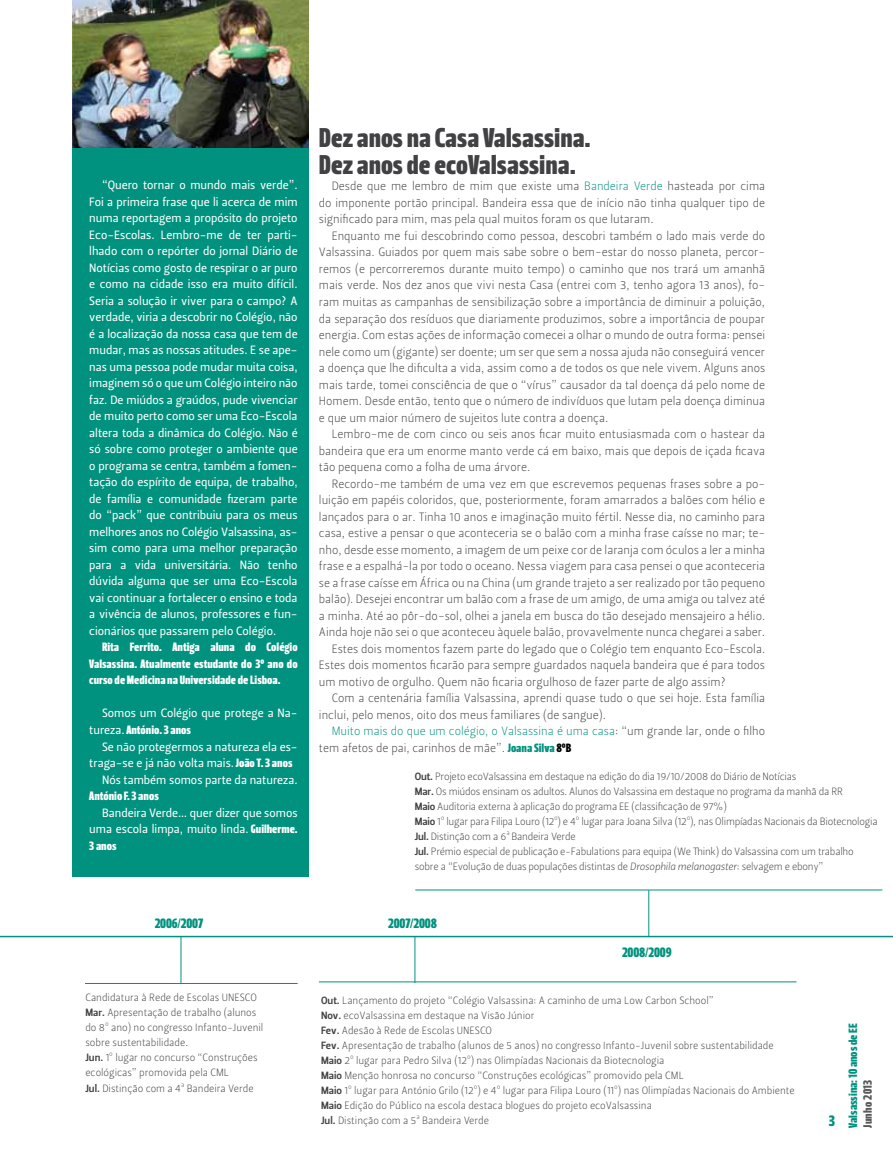
<style>
.page{position:relative;width:893px;height:1149px;background:#fff}
.page>*{position:absolute;margin:0;border:0;box-sizing:border-box;transform-origin:0 0}
.t1{font:27px/27px "Leitura Headline Sans";color:#414042}
.t2{font:15px "Leitura Headline Sans";color:#00927e}
.t3{font:13.5px "Leitura Headline Sans";letter-spacing:-.01em;color:#00927e}
.t4{font:12px/16.5px "Leitura Sans Grot 1";color:#414042;text-align:justify}
.t5{font:12px/16.5px "Leitura Sans Grot 2";color:#fff;text-align:justify}
.t6{font:12px/16.5px "Leitura Headline Sans";color:#fff;text-align:justify}
.t7{font:12px "Leitura Sans Grot 1";color:#00927e}
.t8{font:12px "Leitura Headline Sans";color:#00927e}
.t9{font:12px "Leitura Headline Sans";letter-spacing:.02em;color:#58595b}
.t10{font:10.5px/15px "Leitura Sans Grot 1";color:#414042}
.t11{font:10.5px/15px "Leitura Sans Grot 1";letter-spacing:-.02em;color:#414042}
.s1{font-family:"Leitura Sans Grot 2"}
.s2{font-family:"Leitura Headline Sans"}
.s3{font-family:"Leitura Sans Grot 3"}
.s4{color:#00927e}
.s5{color:#414042}
.s6{font-family:"Leitura Headline Sans";color:#00927e}
.s7{font-family:"Leitura Headline Sans";color:#000}
.s8{font-family:"Leitura Sans Italic 1"}
</style>
<div class="page">
<div style="left:72px;top:0;width:236px;height:876px;background:#00927e"></div>
<hr style="left:0;top:935px;width:893px;height:2px;background:#00927e">
<hr style="left:415px;top:936px;width:1px;height:46px;background:#00927e">
<hr style="left:319px;top:981px;width:477px;height:1px;background:#00927e">
<hr style="left:648px;top:890px;width:1px;height:46px;background:#00927e">
<hr style="left:415px;top:889px;width:467px;height:1px;background:#00927e">
<hr style="left:181px;top:936px;width:1px;height:46px;background:#00927e">
<hr style="left:85px;top:982px;width:213px;height:1px;background:#00927e">
<img style="left:72px;top:0;width:236px;height:147px">
<p class="t5" style="left:89px;top:177px;width:210px;text-indent:13px">“Quero tornar o mundo mais verde”.<br>Foi a primeira frase que li acerca de mim numa reportagem a propósito do projeto Eco-Escolas. Lembro-me de ter parti&shy;lhado com o repórter do jornal Diário de Notícias como gosto de respirar o ar puro e como na cidade isso era muito difícil.<br>Seria a solução ir viver para o campo? A verdade, viria a descobrir no Colégio, não é a localização da nossa casa que tem de mudar, mas as nossas atitudes. E se ape&shy;nas uma pessoa pode mudar muita coisa, imaginem só o que um Colégio inteiro não faz. De miúdos a graúdos, pude vivenciar de muito perto como ser uma Eco-Escola altera toda a dinâmica do Colégio. Não é só sobre como proteger o ambiente que o programa se centra, também a fomen&shy;tação do espírito de equipa, de trabalho, de família e comunidade fizeram parte do “pack” que contribuiu para os meus melhores anos no Colégio Valsassina, as&shy;sim como para uma melhor preparação para a vida universitária. Não tenho dúvida alguma que ser uma Eco-Escola vai continuar a fortalecer o ensino e toda a vivência de alunos, professores e fun&shy;cionários que passarem pelo Colégio.</p>
<p class="t6" style="left:89px;top:639px;width:210px;text-indent:13px">Rita Ferrito. Antiga aluna do Colégio Valsassina. Atualmente estudante do 3º ano do curso de Medicina na Universidade de Lisboa.</p>
<p class="t5" style="left:102px;top:705px;width:197px">Somos um Colégio que protege a Na-</p>
<p class="t6" style="left:89px;top:721px;width:103px"><span class="s1">tureza.</span> António. 3 anos</p>
<p class="t5" style="left:102px;top:738px;width:197px">Se não protegermos a natureza ela es-</p>
<p class="t5" style="left:89px;top:754px;width:205px">traga-se e já não volta mais. <span class="s2">João T. 3 anos</span></p>
<p class="t5" style="left:102px;top:771px;width:197px">Nós também somos parte da natureza.</p>
<p class="t6" style="left:89px;top:787px;width:71px">António F. 3 anos</p>
<p class="t5" style="left:89px;top:804px;width:210px;text-align:right">Bandeira Verde… quer dizer que somos uma escola limpa, muito linda. <span class="s2">Guilherme.</span></p>
<p class="t6" style="left:89px;top:837px;width:29px">3 anos</p>
<p class="t3" style="left:155px;top:915px;width:50px">2006/2007</p>
<p class="t10" style="left:85px;top:990px;width:179px">Candidatura à Rede de Escolas UNESCO <span class="s3">Mar.</span> Apresentação de trabalho (alunos do 8º ano) no congresso Infanto-Juvenil sobre sustentabilidade.<br><span class="s3">Jun.</span> 1º lugar no concurso “Construções ecológicas” promovida pela CML<br><span class="s3">Jul.</span> Distinção com a 4ª Bandeira Verde</p>
<h1 class="t1" style="left:319px;top:124px;width:273px">Dez anos na Casa Valsassina.<br>Dez anos de ecoValsassina.</h1>
<p class="t4" style="left:319px;top:178px;width:448px;text-indent:13px">Desde que me lembro de mim que existe uma <span class="s4">Bandeira Verde</span> hasteada por cima do imponente portão principal. Bandeira essa que de início não tinha qualquer tipo de significado para mim, mas pela qual muitos foram os que lutaram.</p>
<p class="t4" style="left:319px;top:228px;width:448px;text-indent:13px">Enquanto me fui descobrindo como pessoa, descobri também o lado mais verde do Valsassina. Guiados por quem mais sabe sobre o bem-estar do nosso planeta, percor&shy;remos (e percorreremos durante muito tempo) o caminho que nos trará um amanhã mais verde. Nos dez anos que vivi nesta Casa (entrei com 3, tenho agora 13 anos), fo&shy;ram muitas as campanhas de sensibilização sobre a importância de diminuir a poluição, da separação dos resíduos que diariamente produzimos, sobre a importância de poupar energia. Com estas ações de informação comecei a olhar o mundo de outra forma: pensei nele como um (gigante) ser doente; um ser que sem a nossa ajuda não conseguirá vencer a doença que lhe dificulta a vida, assim como a de todos os que nele vivem. Alguns anos mais tarde, tomei consciência de que o “vírus” causador da tal doença dá pelo nome de Homem. Desde então, tento que o número de indivíduos que lutam pela doença diminua e que um maior número de sujeitos lute contra a doença.</p>
<p class="t4" style="left:319px;top:426px;width:448px;text-indent:13px">Lembro-me de com cinco ou seis anos ficar muito entusiasmada com o hastear da bandeira que era um enorme manto verde cá em baixo, mais que depois de içada ficava tão pequena como a folha de uma árvore.</p>
<p class="t4" style="left:332px;top:475px;width:435px">Recordo-me também de uma vez em que escrevemos pequenas frases sobre a po-</p>
<p class="t4" style="left:319px;top:492px;width:448px">luição em papéis coloridos, que, posteriormente, foram amarrados a balões com hélio e</p>
<p class="t4" style="left:319px;top:508px;width:448px">lançados para o ar. Tinha 10 anos e imaginação muito fértil. Nesse dia, no caminho para</p>
<p class="t4" style="left:319px;top:525px;width:448px">casa, estive a pensar o que aconteceria se o balão com a minha frase caísse no mar; te-</p>
<p class="t4" style="left:319px;top:541px;width:448px">nho, desde esse momento, a imagem de um peixe cor de laranja com óculos a ler a minha</p>
<p class="t4" style="left:319px;top:558px;width:448px">frase e a espalhá-la por todo o oceano. Nessa viagem para casa pensei o que aconteceria</p>
<p class="t4" style="left:319px;top:574px;width:448px">se a frase caísse em África ou na China (um grande trajeto a ser realizado por tão pequeno</p>
<p class="t4" style="left:319px;top:591px;width:448px">balão). Desejei encontrar um balão com a frase de um amigo, de uma amiga ou talvez até</p>
<p class="t4" style="left:319px;top:607px;width:448px">a minha. Até ao pôr-do-sol, olhei a janela em busca do tão desejado mensajeiro a hélio.</p>
<p class="t4" style="left:319px;top:624px;width:448px">Ainda hoje não sei o que aconteceu àquele balão, provavelmente nunca chegarei a saber.</p>
<p class="t4" style="left:332px;top:640px;width:435px">Estes dois momentos fazem parte do legado que o Colégio tem enquanto Eco-Escola.</p>
<p class="t4" style="left:319px;top:657px;width:448px">Estes dois momentos ficarão para sempre guardados naquela bandeira que é para todos</p>
<p class="t4" style="left:319px;top:673px;width:408px">um motivo de orgulho. Quem não ficaria orgulhoso de fazer parte de algo assim?</p>
<p class="t4" style="left:332px;top:690px;width:435px">Com a centenária família Valsassina, aprendi quase tudo o que sei hoje. Esta família</p>
<p class="t4" style="left:319px;top:706px;width:289px">inclui, pelo menos, oito dos meus familiares (de sangue).</p>
<p class="t7" style="left:332px;top:724px;width:435px">Muito mais do que um colégio, o Valsassina é uma casa<span class="s5">: “um grande lar, onde o filho</span></p>
<p class="t4" style="left:319px;top:739px;width:254px">tem afetos de pai, carinhos de mãe”. <span class="s6">Joana Silva</span> <span class="s7">8ºB</span></p>
<p class="t11" style="left:415px;top:769px;width:464px"><span class="s3">Out.</span> Projeto ecoValsassina em destaque na edição do dia 19/10/2008 do Diário de Notícias<br><span class="s3">Mar.</span> Os miúdos ensinam os adultos. Alunos do Valsassina em destaque no programa da manhã da RR<br><span class="s3">Maio</span> Auditoria externa à aplicação do programa EE (classificação de 97%)<br><span class="s3">Maio</span> 1º lugar para Filipa Louro (12º) e 4º lugar para Joana Silva (12º), nas Olimpíadas Nacionais da Biotecnologia <span class="s3">Jul.</span> Distinção com a 6ª Bandeira Verde<br><span class="s3">Jul.</span> Prémio especial de publicação e-Fabulations para equipa (We Think) do Valsassina com um trabalho sobre a “Evolução de duas populações distintas de <span class="s8">Drosophila melanogaster</span>: selvagem e ebony”</p>
<p class="t3" style="left:388px;top:915px;width:50px">2007/2008</p>
<p class="t3" style="left:622px;top:944px;width:51px">2008/2009</p>
<p class="t10" style="left:321px;top:992px;width:475px"><span class="s3">Out.</span> Lançamento do projeto “Colégio Valsassina: A caminho de uma Low Carbon School”<br><span class="s3">Nov.</span> ecoValsassina em destaque na Visão Júnior<br><span class="s3">Fev.</span> Adesão à Rede de Escolas UNESCO<br><span class="s3">Fev.</span> Apresentação de trabalho (alunos de 5 anos) no congresso Infanto-Juvenil sobre sustentabilidade <span class="s3">Maio</span> 2º lugar para Pedro Silva (12º) nas Olimpíadas Nacionais da Biotecnologia<br><span class="s3">Maio</span> Menção honrosa no concurso “Construções ecológicas” promovido pela CML<br><span class="s3">Maio</span> 1º lugar para António Grilo (12º) e 4º lugar para Filipa Louro (11º) nas Olimpíadas Nacionais do Ambiente <span class="s3">Maio</span> Edição do Público na escola destaca blogues do projeto ecoValsassina<br><span class="s3">Jul.</span> Distinção com a 5ª Bandeira Verde</p>
<p class="t2" style="left:829px;top:1111px;width:8px">3</p>
<p class="t8" style="left:846px;top:1127px;width:106px;rotate:-90deg">Valsassina: 10 anos de EE</p>
<p class="t9" style="left:860px;top:1127px;width:49px;rotate:-90deg">Junho 2013</p>
</div>
